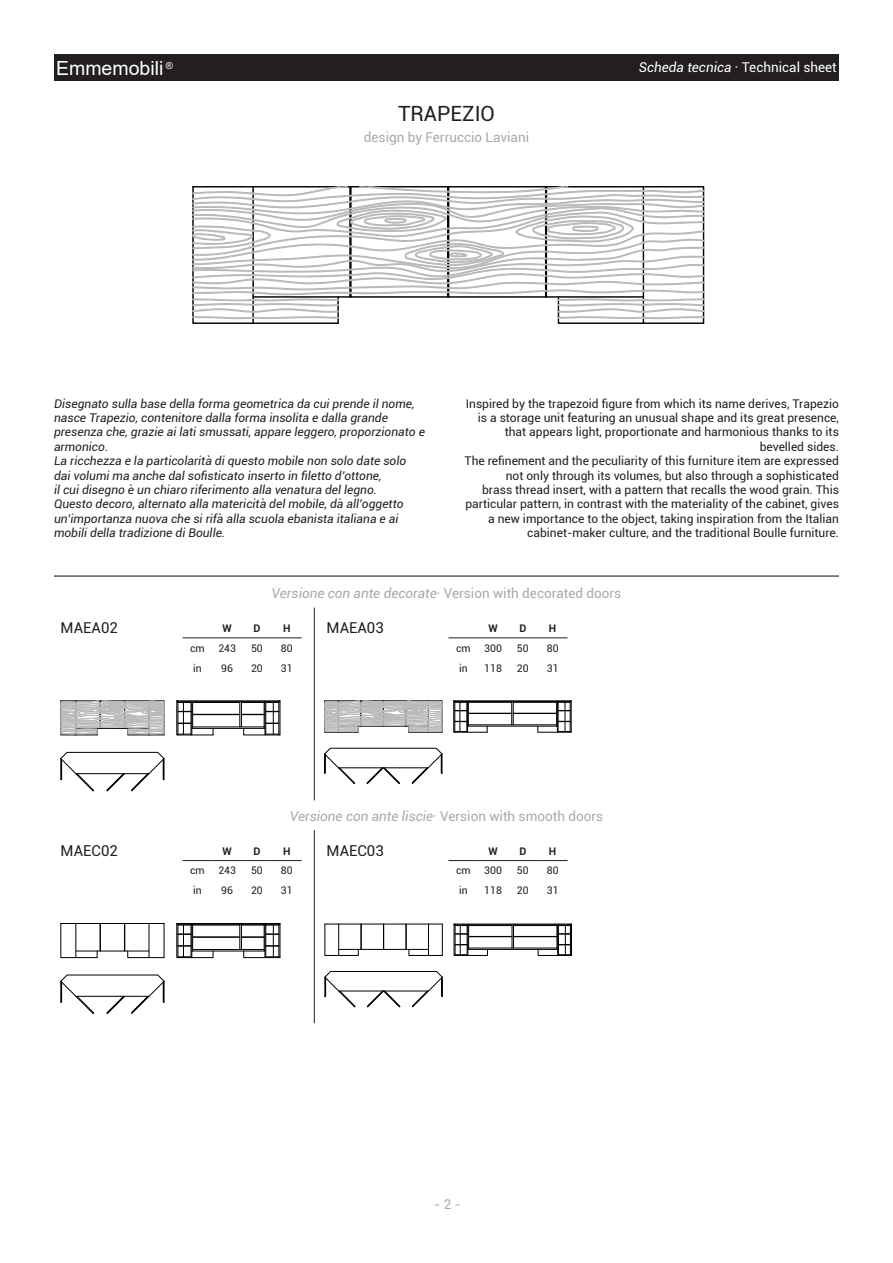
<style>
.page{position:relative;width:893px;height:1263px;background:#fff}
.page>*{position:absolute;margin:0;border:0;box-sizing:border-box;transform-origin:0 0}
.t1{font:21px "Roboto";color:#231f20}
.t2{font:19.5px "Arial";color:#fff}
.t3{font:15px "Roboto";color:#231f20}
.t4{font:13.5px "Roboto";color:#a8a9ad}
.t5{font:13.5px "Roboto";color:#fff}
.t6{font:12px/14.4px "Roboto";color:#231f20;text-align:right}
.t7{font:italic 12px/14.4px "Roboto";color:#231f20}
.t8{font:10.5px "Roboto";color:#231f20}
.t9{font:700 10.5px "Roboto";color:#231f20}
.s1{font-style:italic}
</style>
<div class="page">
<div style="left:54px;top:54px;width:785px;height:27px;background:#231f20"></div>
<svg style="left:192px;top:186px;width:513px;height:138px"></svg>
<hr style="left:54px;top:575px;width:785px;height:2px;background:#231f20">
<svg style="left:183px;top:637px;width:29px;height:1px"></svg>
<hr style="left:212px;top:637px;width:30px;height:1px;background:#231f20">
<hr style="left:242px;top:637px;width:30px;height:1px;background:#231f20">
<hr style="left:272px;top:637px;width:30px;height:1px;background:#231f20">
<svg style="left:183px;top:860px;width:29px;height:1px"></svg>
<hr style="left:212px;top:860px;width:30px;height:1px;background:#231f20">
<hr style="left:242px;top:860px;width:30px;height:1px;background:#231f20">
<hr style="left:272px;top:860px;width:30px;height:1px;background:#231f20">
<hr style="left:448px;top:637px;width:30px;height:1px;background:#231f20">
<hr style="left:478px;top:637px;width:30px;height:1px;background:#231f20">
<hr style="left:508px;top:637px;width:30px;height:1px;background:#231f20">
<svg style="left:538px;top:637px;width:29px;height:1px"></svg>
<hr style="left:448px;top:860px;width:30px;height:1px;background:#231f20">
<hr style="left:478px;top:860px;width:30px;height:1px;background:#231f20">
<hr style="left:508px;top:860px;width:30px;height:1px;background:#231f20">
<svg style="left:538px;top:860px;width:29px;height:1px"></svg>
<hr style="left:280px;top:701px;width:1px;height:34px;background:#000">
<hr style="left:192px;top:728px;width:73px;height:1px;background:#000">
<hr style="left:193px;top:727px;width:71px;height:1px;background:#000">
<hr style="left:178px;top:701px;width:101px;height:1px;background:#000">
<hr style="left:193px;top:702px;width:47px;height:1px;background:#000">
<hr style="left:193px;top:714px;width:47px;height:1px;background:#000">
<svg style="left:60px;top:752px;width:105px;height:40px"></svg>
<hr style="left:164px;top:701px;width:1px;height:34px;background:#000">
<svg style="left:176px;top:701px;width:38px;height:34px"></svg>
<svg style="left:240px;top:701px;width:40px;height:34px"></svg>
<svg style="left:60px;top:701px;width:104px;height:34px"></svg>
<hr style="left:177px;top:923px;width:103px;height:1px;background:#000">
<hr style="left:280px;top:923px;width:1px;height:34px;background:#000">
<hr style="left:192px;top:951px;width:73px;height:1px;background:#000">
<hr style="left:193px;top:949px;width:71px;height:1px;background:#000">
<hr style="left:178px;top:924px;width:101px;height:1px;background:#000">
<hr style="left:193px;top:925px;width:47px;height:1px;background:#000">
<hr style="left:193px;top:937px;width:47px;height:1px;background:#000">
<svg style="left:60px;top:975px;width:105px;height:39px"></svg>
<hr style="left:61px;top:923px;width:103px;height:1px;background:#000">
<hr style="left:164px;top:923px;width:1px;height:34px;background:#000">
<hr style="left:76px;top:951px;width:73px;height:1px;background:#000">
<svg style="left:60px;top:923px;width:41px;height:35px"></svg>
<svg style="left:124px;top:924px;width:40px;height:34px"></svg>
<svg style="left:176px;top:923px;width:38px;height:35px"></svg>
<svg style="left:240px;top:924px;width:40px;height:34px"></svg>
<hr style="left:571px;top:701px;width:1px;height:31px;background:#000">
<hr style="left:468px;top:726px;width:89px;height:1px;background:#000">
<hr style="left:468px;top:724px;width:89px;height:1px;background:#000">
<hr style="left:455px;top:701px;width:115px;height:1px;background:#000">
<hr style="left:468px;top:702px;width:44px;height:1px;background:#000">
<hr style="left:513px;top:702px;width:44px;height:1px;background:#000">
<svg style="left:511px;top:702px;width:3px;height:23px"></svg>
<hr style="left:468px;top:713px;width:44px;height:1px;background:#000">
<hr style="left:442px;top:701px;width:1px;height:31px;background:#000">
<hr style="left:513px;top:713px;width:44px;height:1px;background:#000">
<svg style="left:453px;top:701px;width:35px;height:31px"></svg>
<svg style="left:537px;top:701px;width:34px;height:31px"></svg>
<svg style="left:324px;top:748px;width:118px;height:36px"></svg>
<svg style="left:324px;top:701px;width:118px;height:31px"></svg>
<hr style="left:468px;top:949px;width:90px;height:1px;background:#000">
<hr style="left:469px;top:948px;width:88px;height:1px;background:#000">
<hr style="left:455px;top:924px;width:115px;height:1px;background:#000">
<hr style="left:469px;top:925px;width:43px;height:1px;background:#000">
<hr style="left:513px;top:925px;width:44px;height:1px;background:#000">
<svg style="left:512px;top:925px;width:2px;height:23px"></svg>
<hr style="left:469px;top:936px;width:43px;height:1px;background:#000">
<svg style="left:383px;top:925px;width:1px;height:24px"></svg>
<hr style="left:325px;top:924px;width:117px;height:1px;background:#000">
<hr style="left:339px;top:949px;width:89px;height:1px;background:#000">
<svg style="left:325px;top:924px;width:37px;height:32px"></svg>
<hr style="left:513px;top:936px;width:44px;height:1px;background:#000">
<svg style="left:454px;top:923px;width:34px;height:33px"></svg>
<svg style="left:538px;top:923px;width:34px;height:33px"></svg>
<svg style="left:406px;top:924px;width:37px;height:32px"></svg>
<svg style="left:324px;top:971px;width:119px;height:37px"></svg>
<hr style="left:314px;top:608px;width:1px;height:192px;background:#231f20">
<hr style="left:314px;top:830px;width:1px;height:193px;background:#231f20">
<h2 class="t2" style="left:56px;top:54px;width:118px">Emmemobili <sup>®</sup></h2>
<p class="t5" style="left:639px;top:58px;width:199px"><span class="s1">Scheda tecnica</span> · Technical sheet</p>
<p class="t1" style="left:398px;top:99px;width:98px">TRAPEZIO</p>
<p class="t4" style="left:364px;top:128px;width:167px">design by Ferruccio Laviani</p>
<p class="t7" style="left:54px;top:396px;width:372px">Disegnato sulla base della forma geometrica da cui prende il nome, nasce Trapezio, contenitore dalla forma insolita e dalla grande presenza che, grazie ai lati smussati, appare leggero, proporzionato e armonico.</p>
<p class="t7" style="left:54px;top:453px;width:354px">La ricchezza e la particolarità di questo mobile non solo date solo dai volumi ma anche dal sofisticato inserto in filetto d’ottone,<br>il cui disegno è un chiaro riferimento alla venatura del legno.<br>Questo decoro, alternato alla matericità del mobile, dà all’oggetto un’importanza nuova che si rifà alla scuola ebanista italiana e ai mobili della tradizione di Boulle.</p>
<p class="t6" style="left:466px;top:396px;width:375px">Inspired by the trapezoid figure from which its name derives, Trapezio is a storage unit featuring an unusual shape and its great presence, that appears light, proportionate and harmonious thanks to its bevelled sides.</p>
<p class="t6" style="left:465px;top:453px;width:376px">The refinement and the peculiarity of this furniture item are expressed not only through its volumes, but also through a sophisticated<br>brass thread insert, with a pattern that recalls the wood grain. This particular pattern, in contrast with the materiality of the cabinet, gives a new importance to the object, taking inspiration from the Italian cabinet-maker culture, and the traditional Boulle furniture.</p>
<p class="t3" style="left:61px;top:617px;width:59px">MAEA02</p>
<p class="t3" style="left:61px;top:840px;width:59px">MAEC02</p>
<p class="t4" style="left:272px;top:584px;width:351px"><span class="s1">Versione con ante decorate</span>· Version with decorated doors</p>
<p class="t9" style="left:223px;top:621px;width:11px">W</p>
<p class="t9" style="left:253px;top:621px;width:8px">D</p>
<p class="t9" style="left:283px;top:621px;width:9px">H</p>
<p class="t8" style="left:190px;top:641px;width:16px">cm</p>
<p class="t8" style="left:218px;top:641px;width:19px">243</p>
<p class="t8" style="left:251px;top:641px;width:13px">50</p>
<p class="t8" style="left:281px;top:641px;width:13px">80</p>
<p class="t8" style="left:193px;top:660px;width:10px">in</p>
<p class="t8" style="left:221px;top:660px;width:13px">96</p>
<p class="t8" style="left:251px;top:660px;width:13px">20</p>
<p class="t8" style="left:281px;top:660px;width:13px">31</p>
<p class="t3" style="left:326px;top:617px;width:59px">MAEA03</p>
<p class="t9" style="left:488px;top:621px;width:11px">W</p>
<p class="t9" style="left:519px;top:621px;width:8px">D</p>
<p class="t9" style="left:549px;top:621px;width:9px">H</p>
<p class="t8" style="left:456px;top:641px;width:16px">cm</p>
<p class="t8" style="left:484px;top:641px;width:19px">300</p>
<p class="t8" style="left:517px;top:641px;width:13px">50</p>
<p class="t8" style="left:547px;top:641px;width:13px">80</p>
<p class="t8" style="left:459px;top:660px;width:10px">in</p>
<p class="t8" style="left:484px;top:660px;width:19px">118</p>
<p class="t8" style="left:517px;top:660px;width:13px">20</p>
<p class="t8" style="left:547px;top:660px;width:13px">31</p>
<p class="t4" style="left:290px;top:806px;width:315px"><span class="s1">Versione con ante liscie</span>· Version with smooth doors</p>
<p class="t9" style="left:223px;top:843px;width:11px">W</p>
<p class="t9" style="left:253px;top:843px;width:8px">D</p>
<p class="t9" style="left:283px;top:843px;width:9px">H</p>
<p class="t8" style="left:190px;top:863px;width:16px">cm</p>
<p class="t8" style="left:218px;top:863px;width:19px">243</p>
<p class="t8" style="left:251px;top:863px;width:13px">50</p>
<p class="t8" style="left:281px;top:863px;width:13px">80</p>
<p class="t8" style="left:193px;top:883px;width:10px">in</p>
<p class="t8" style="left:221px;top:883px;width:13px">96</p>
<p class="t8" style="left:251px;top:883px;width:13px">20</p>
<p class="t8" style="left:281px;top:883px;width:13px">31</p>
<p class="t3" style="left:326px;top:840px;width:59px">MAEC03</p>
<p class="t9" style="left:488px;top:843px;width:11px">W</p>
<p class="t9" style="left:519px;top:843px;width:8px">D</p>
<p class="t9" style="left:549px;top:843px;width:9px">H</p>
<p class="t8" style="left:456px;top:863px;width:16px">cm</p>
<p class="t8" style="left:484px;top:863px;width:19px">300</p>
<p class="t8" style="left:517px;top:863px;width:13px">50</p>
<p class="t8" style="left:547px;top:863px;width:13px">80</p>
<p class="t8" style="left:459px;top:883px;width:10px">in</p>
<p class="t8" style="left:484px;top:883px;width:19px">118</p>
<p class="t8" style="left:517px;top:883px;width:13px">20</p>
<p class="t8" style="left:547px;top:883px;width:13px">31</p>
<p class="t4" style="left:434px;top:1195px;width:28px">- 2 -</p>
</div>
